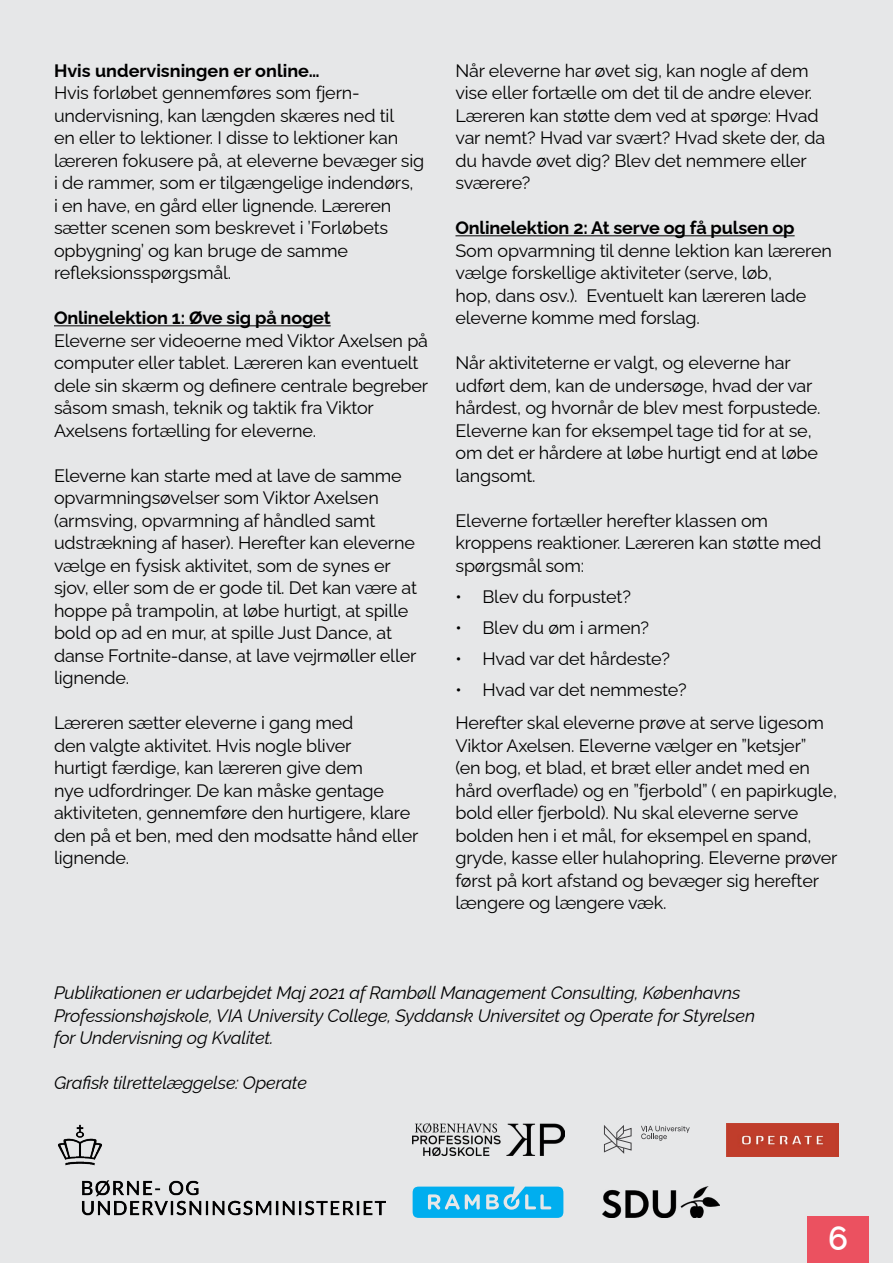
<style>
.page{position:relative;width:893px;height:1263px;background:#e6e7e8}
.page>*{position:absolute;margin:0;border:0;box-sizing:border-box;transform-origin:0 0}
.t1{font:600 33px "Raleway";color:#fff}
.Brødtekst{font:18px/22.5px "Raleway";letter-spacing:-.01em;color:#000}
.Brødtekst-2{font:italic 18px/22.5px "Raleway";letter-spacing:-.01em;color:#000}
.List{font:18px "Raleway";letter-spacing:-.01em;color:#000}
.Brødtekst-3{font:700 18px "Raleway";letter-spacing:-.01em;color:#000}
.Overskrift_3{font:700 18px "Raleway";color:#000}
</style>
<div class="page">
<hr style="left:54px;top:325px;width:277px;height:1px;background:#000">
<hr style="left:455px;top:235px;width:340px;height:1px;background:#000">
<div style="left:807px;top:1216px;width:62px;height:47px;background:#eb5160"></div>
<img style="left:58px;top:1124px;width:328px;height:92px">
<svg style="left:413px;top:1186px;width:150px;height:32px;background:#2eb9ed"></svg>
<img style="left:602px;top:1186px;width:117px;height:32px">
<img style="left:413px;top:1124px;width:152px;height:31px">
<svg style="left:641px;top:1126px;width:49px;height:15px"></svg>
<svg style="left:604px;top:1125px;width:27px;height:28px"></svg>
<img style="left:726px;top:1124px;width:113px;height:32px">
<h3 class="Overskrift_3" style="left:54px;top:56px;width:267px">Hvis undervisningen er online…</h3>
<p class="Brødtekst" style="left:54px;top:79px;width:372px">Hvis forløbet gennemføres som fjern&shy;undervisning, kan længden skæres ned til<br>en eller to lektioner. I disse to lektioner kan læreren fokusere på, at eleverne bevæger sig i de rammer, som er tilgængelige indendørs,<br>i en have, en gård eller lignende. Læreren sætter scenen som beskrevet i ’Forløbets opbygning’ og kan bruge de samme refleksionsspørgsmål.</p>
<p class="Brødtekst-3" style="left:54px;top:303px;width:278px">Onlinelektion 1: Øve sig på noget</p>
<p class="Brødtekst" style="left:54px;top:327px;width:376px">Eleverne ser videoerne med Viktor Axelsen på computer eller tablet. Læreren kan eventuelt dele sin skærm og definere centrale begreber såsom smash, teknik og taktik fra Viktor Axelsens fortælling for eleverne.</p>
<p class="Brødtekst" style="left:54px;top:462px;width:365px">Eleverne kan starte med at lave de samme opvarmningsøvelser som Viktor Axelsen (armsving, opvarmning af håndled samt udstrækning af haser). Herefter kan eleverne vælge en fysisk aktivitet, som de synes er sjov, eller som de er gode til. Det kan være at hoppe på trampolin, at løbe hurtigt, at spille bold op ad en mur, at spille Just Dance, at danse Fortnite-danse, at lave vejrmøller eller lignende.</p>
<p class="Brødtekst" style="left:54px;top:709px;width:366px">Læreren sætter eleverne i gang med<br>den valgte aktivitet. Hvis nogle bliver<br>hurtigt færdige, kan læreren give dem<br>nye udfordringer. De kan måske gentage aktiviteten, gennemføre den hurtigere, klare den på et ben, med den modsatte hånd eller lignende.</p>
<p class="Brødtekst" style="left:455px;top:57px;width:371px">Når eleverne har øvet sig, kan nogle af dem vise eller fortælle om det til de andre elever.<br>Læreren kan støtte dem ved at spørge: Hvad var nemt? Hvad var svært? Hvad skete der, da du havde øvet dig? Blev det nemmere eller sværere?</p>
<p class="Brødtekst-3" style="left:455px;top:213px;width:341px">Onlinelektion 2: At serve og få pulsen op</p>
<p class="Brødtekst" style="left:455px;top:237px;width:378px">Som opvarmning til denne lektion kan læreren vælge forskellige aktiviteter (serve, løb,<br>hop, dans osv.). Eventuelt kan læreren lade eleverne komme med forslag.</p>
<p class="Brødtekst" style="left:455px;top:349px;width:367px">Når aktiviteterne er valgt, og eleverne har udført dem, kan de undersøge, hvad der var hårdest, og hvornår de blev mest forpustede.<br>Eleverne kan for eksempel tage tid for at se, om det er hårdere at løbe hurtigt end at løbe langsomt.</p>
<p class="Brødtekst" style="left:455px;top:507px;width:367px">Eleverne fortæller herefter klassen om kroppens reaktioner. Læreren kan støtte med spørgsmål som:</p>
<p class="List" style="left:455px;top:582px;width:177px">• Blev du forpustet?</p>
<p class="List" style="left:455px;top:613px;width:195px">• Blev du øm i armen?</p>
<p class="List" style="left:455px;top:644px;width:216px">• Hvad var det hårdeste?</p>
<p class="List" style="left:455px;top:675px;width:233px">• Hvad var det nemmeste?</p>
<p class="Brødtekst" style="left:455px;top:709px;width:383px">Herefter skal eleverne prøve at serve ligesom Viktor Axelsen. Eleverne vælger en ”ketsjer”<br>(en bog, et blad, et bræt eller andet med en hård overflade) og en ”fjerbold” ( en papirkugle, bold eller fjerbold). Nu skal eleverne serve bolden hen i et mål, for eksempel en spand, gryde, kasse eller hulahopring. Eleverne prøver først på kort afstand og bevæger sig herefter længere og længere væk.</p>
<p class="Brødtekst-2" style="left:54px;top:979px;width:703px">Publikationen er udarbejdet Maj 2021 af Rambøll Management Consulting, Københavns<br>Professionshøjskole, VIA University College, Syddansk Universitet og Operate for Styrelsen for Undervisning og Kvalitet.</p>
<p class="Brødtekst-2" style="left:54px;top:1069px;width:255px">Grafisk tilrettelæggelse: Operate</p>
<h1 class="t1" style="left:828px;top:1212px;width:22px">6</h1>
</div>
